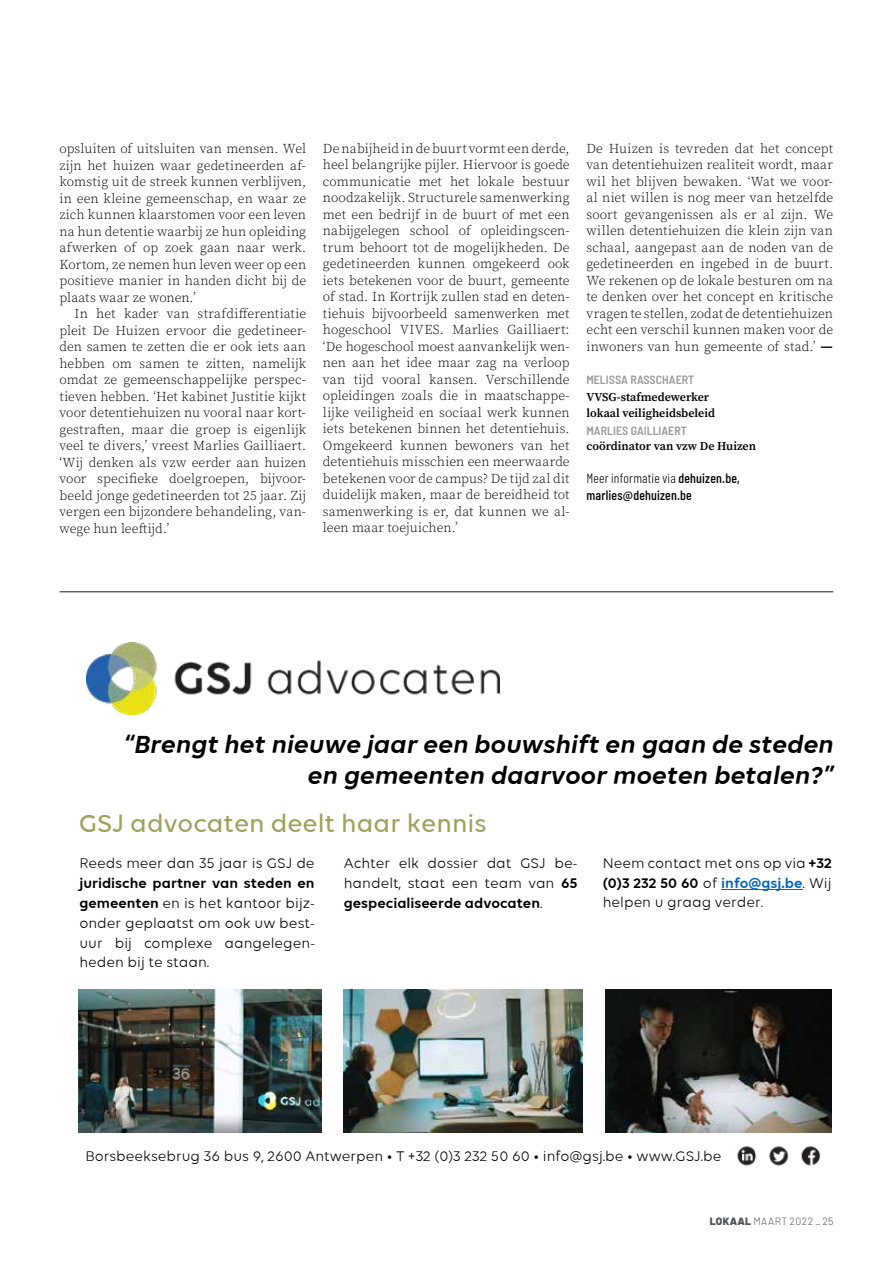
<style>
.page{position:relative;width:893px;height:1263px;background:#fff}
.page>*{position:absolute;margin:0;border:0;box-sizing:border-box;transform-origin:0 0}
.t1{font:italic 700 26.7px/30.6px "Volte GSJ";color:#000;text-align:right}
.t2{font:500 26.7px "Volte GSJ";color:#9fa15d}
.t3{font:18.45px "Calibri";color:#000}
.t4{font:15px/19.8px "Volte GSJ";color:#000;text-align:justify}
.t5{font:300 13.5px/16.5px "Source Serif Pro";letter-spacing:.005em;color:#000;text-align:justify}
.t6{font:500 13.5px/16.5px "Barlow Condensed";letter-spacing:.01em;color:#000}
.t7{font:600 12px/16.5px "Source Serif Pro";color:#000}
.t8{font:600 semi-condensed 12px "Barlow";color:#9a999c}
.t9{font:300 10.5px "Barlow";letter-spacing:.035em;color:#53575b}
.s1{font-weight:700;font-size:14.85px}
.s2{font-weight:300}
.s3{font-weight:700}
.s4{font-weight:700;color:#0563c1}
.s5{font-weight:900}
</style>
<div class="page">
<hr style="left:721px;top:889px;width:82px;height:1px;background:#0563c1">
<img style="left:737px;top:1146px;width:84px;height:20px">
<img style="left:86px;top:643px;width:413px;height:71px">
<img style="left:344px;top:989px;width:239px;height:143px">
<img style="left:606px;top:989px;width:226px;height:143px">
<img style="left:79px;top:990px;width:242px;height:142px">
<hr style="left:60px;top:591px;width:773px;height:1px;background:#202124">
<p class="t5" style="left:60px;top:140px;width:248px">opsluiten of uitsluiten van mensen. Wel zijn het huizen waar gedetineerden af&shy;komstig uit de streek kunnen verblijven, in een kleine gemeenschap, en waar ze zich kunnen klaarstomen voor een leven na hun detentie waarbij ze hun opleiding afwerken of op zoek gaan naar werk.<br>Kortom, ze nemen hun leven weer op een positieve manier in handen dicht bij de plaats waar ze wonen.’</p>
<p class="t5" style="left:60px;top:305px;width:248px;text-indent:15px">In het kader van strafdifferentiatie pleit De Huizen ervoor die gedetineer&shy;den samen te zetten die er ook iets aan hebben om samen te zitten, namelijk omdat ze gemeenschappelijke perspec&shy;tieven hebben. ‘Het kabinet Justitie kijkt voor detentiehuizen nu vooral naar kort&shy;gestraften, maar die groep is eigenlijk veel te divers,’ vreest Marlies Gailliaert. ‘Wij denken als vzw eerder aan huizen voor specifieke doelgroepen, bijvoor&shy;beeld jonge gedetineerden tot 25 jaar. Zij vergen een bijzondere behandeling, van&shy;wege hun leeftijd.’</p>
<p class="t5" style="left:323px;top:140px;width:248px">De nabijheid in de buurt vormt een derde, heel belangrijke pijler. Hiervoor is goede communicatie met het lokale bestuur noodzakelijk. Structurele samenwerking met een bedrijf in de buurt of met een nabijgelegen school of opleidingscen&shy;trum behoort tot de mogelijkheden. De gedetineerden kunnen omgekeerd ook iets betekenen voor de buurt, gemeente of stad. In Kortrijk zullen stad en deten&shy;tiehuis bijvoorbeeld samenwerken met hogeschool VIVES. Marlies Gailliaert: ‘De hogeschool moest aanvankelijk wen&shy;nen aan het idee maar zag na verloop van tijd vooral kansen. Verschillende opleidingen zoals die in maatschappe&shy;lijke veiligheid en sociaal werk kunnen iets betekenen binnen het detentiehuis.<br>Omgekeerd kunnen bewoners van het detentiehuis misschien een meerwaarde betekenen voor de campus? De tijd zal dit duidelijk maken, maar de bereidheid tot samenwerking is er, dat kunnen we al&shy;leen maar toejuichen.’</p>
<p class="t5" style="left:586px;top:140px;width:248px">De Huizen is tevreden dat het concept van detentiehuizen realiteit wordt, maar wil het blijven bewaken. ‘Wat we voor&shy;al niet willen is nog meer van hetzelfde soort gevangenissen als er al zijn. We willen detentiehuizen die klein zijn van schaal, aangepast aan de noden van de gedetineerden en ingebed in de buurt.<br>We rekenen op de lokale besturen om na te denken over het concept en kritische vragen te stellen, zodat de detentiehuizen echt een verschil kunnen maken voor de inwoners van hun gemeente of stad.’ <span class="s1">—</span></p>
<p class="t8" style="left:586px;top:372px;width:109px">MELISSA RASSCHAERT</p>
<p class="t7" style="left:586px;top:388px;width:130px">VVSG-stafmedewerker lokaal veiligheidsbeleid</p>
<p class="t8" style="left:586px;top:423px;width:102px">MARLIES GAILLIAERT</p>
<p class="t7" style="left:586px;top:438px;width:171px">coördinator van vzw De Huizen</p>
<p class="t6" style="left:586px;top:470px;width:155px"><span class="s2">Meer informatie via</span> dehuizen.be, marlies@dehuizen.be</p>
<h1 class="t1" style="left:124px;top:729px;width:712px">“Brengt het nieuwe jaar een bouwshift en gaan de steden en gemeenten daarvoor moeten betalen?”</h1>
<h1 class="t2" style="left:79px;top:808px;width:409px">GSJ advocaten deelt haar kennis</h1>
<p class="t4" style="left:344px;top:853px;width:235px">Achter elk dossier dat GSJ be&shy;handelt, staat een team van <span class="s3">65 gespecialiseerde advocaten</span>.</p>
<p class="t4" style="left:603px;top:853px;width:231px">Neem contact met ons op via <span class="s3">+32 (0)3 232 50 60</span> of <span class="s4">info@gsj.be</span>. Wij helpen u graag verder.</p>
<p class="t4" style="left:79px;top:853px;width:237px">Reeds meer dan 35 jaar is GSJ de</p>
<p class="t4" style="left:79px;top:873px;width:237px"><span class="s3">juridische partner van steden en gemeenten</span> en is het kantoor bijz&shy;onder geplaatst om ook uw best&shy;uur bij complexe aangelegen&shy;heden bij te staan.</p>
<h2 class="t3" style="left:98px;top:905px;width:7px">-</h2>
<p class="t4" style="left:85px;top:1146px;width:638px">Borsbeeksebrug 36 bus 9, 2600 Antwerpen • T +32 (0)3 232 50 60 • info@gsj.be • www.GSJ.be</p>
<p class="t9" style="left:710px;top:1213px;width:125px"><span class="s5">LOKAAL</span> MAART 2022 _ 25</p>
</div>
